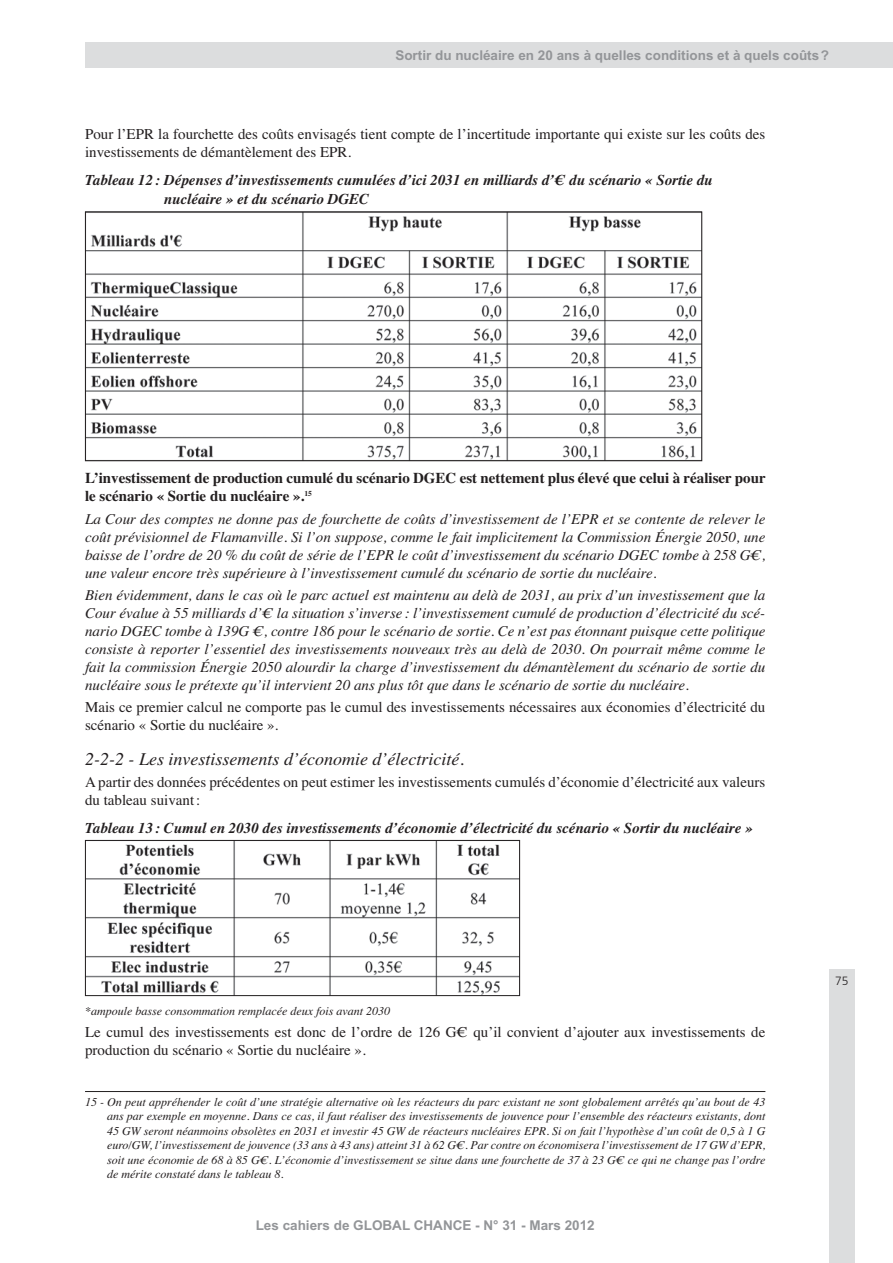
<style>
.page{position:relative;width:893px;height:1263px;background:#fff}
.page>*{position:absolute;margin:0;border:0;box-sizing:border-box;transform-origin:0 0}
.t1{font:italic 18px "Times";color:#231f20}
.t2{font:italic 15px/18px "Times";color:#231f20;text-align:justify}
.t3{font:15px/18px "Times";color:#231f20}
.t4{font:italic 700 15px/19.5px "Times";color:#231f20}
.t5{font:700 15px/18px "Times";color:#231f20}
.t6{font:700 13.5px "Arial";color:#939598}
.t7{font:italic 12px/14.4px "Times";color:#231f20;text-align:justify}
.t8{font:300 12px "Frutiger";color:#231f20}
</style>
<div class="page">
<div style="left:829px;top:969px;width:26px;height:294px;background:#dcddde"></div>
<div style="left:85px;top:43px;width:808px;height:25px;background:#dcddde"></div>
<img style="left:87px;top:214px;width:613px;height:245px">
<div style="left:85px;top:212px;width:617px;height:249px;border:1px solid #231f20"></div>
<img style="left:87px;top:842px;width:431px;height:152px">
<div style="left:85px;top:840px;width:435px;height:156px;border:1px solid #231f20"></div>
<hr style="left:85px;top:1091px;width:680px;height:1px;background:#231f20">
<p class="t6" style="left:395px;top:48px;width:435px">Sortir du nucléaire en 20 ans à quelles conditions et à quels coûts ?</p>
<p class="t3" style="left:85px;top:126px;width:682px">Pour l’EPR la fourchette des coûts envisagés tient compte de l’incertitude importante qui existe sur les coûts des investissements de démantèlement des EPR.</p>
<p class="t4" style="left:164px;top:171px;width:550px;text-indent:-79px">Tableau 12 : Dépenses d’investissements cumulées d’ici 2031 en milliards d’€ du scénario « Sortie du nucléaire » et du scénario DGEC</p>
<p class="t5" style="left:85px;top:471px;width:682px">L’investissement de production cumulé du scénario DGEC est nettement plus élevé que celui à réaliser pour le scénario « Sortie du nucléaire ».<sup>15</sup></p>
<p class="t2" style="left:85px;top:511px;width:682px">La Cour des comptes ne donne pas de fourchette de coûts d’investissement de l’EPR et se contente de relever le coût prévisionnel de Flamanville. Si l’on suppose, comme le fait implicitement la Commission Énergie 2050, une baisse de l’ordre de 20 % du coût de série de l’EPR le coût d’investissement du scénario DGEC tombe à 258 G€, une valeur encore très supérieure à l’investissement cumulé du scénario de sortie du nucléaire.</p>
<p class="t2" style="left:85px;top:587px;width:682px">Bien évidemment, dans le cas où le parc actuel est maintenu au delà de 2031, au prix d’un investissement que la Cour évalue à 55 milliards d’€ la situation s’inverse : l’investissement cumulé de production d’électricité du scé&shy;nario DGEC tombe à 139G €, contre 186 pour le scénario de sortie. Ce n’est pas étonnant puisque cette politique consiste à reporter l’essentiel des investissements nouveaux très au delà de 2030. On pourrait même comme le fait la commission Énergie 2050 alourdir la charge d’investissement du démantèlement du scénario de sortie du nucléaire sous le prétexte qu’il intervient 20 ans plus tôt que dans le scénario de sortie du nucléaire.</p>
<p class="t3" style="left:85px;top:699px;width:682px">Mais ce premier calcul ne comporte pas le cumul des investissements nécessaires aux économies d’électricité du scénario « Sortie du nucléaire ».</p>
<p class="t1" style="left:85px;top:752px;width:380px">2-2-2 - Les investissements d’économie d’électricité.</p>
<p class="t3" style="left:85px;top:774px;width:682px">A partir des données précédentes on peut estimer les investissements cumulés d’économie d’électricité aux valeurs du tableau suivant :</p>
<p class="t4" style="left:85px;top:819px;width:669px">Tableau 13 : Cumul en 2030 des investissements d’économie d’électricité du scénario « Sortir du nucléaire »</p>
<p class="t7" style="left:85px;top:1004px;width:307px">*ampoule basse consommation remplacée deux fois avant 2030</p>
<p class="t3" style="left:85px;top:1024px;width:682px">Le cumul des investissements est donc de l’ordre de 126 G€ qu’il convient d’ajouter aux investissements de production du scénario « Sortie du nucléaire ».</p>
<p class="t7" style="left:107px;top:1096px;width:660px;text-indent:-22px">15 - On peut appréhender le coût d’une stratégie alternative où les réacteurs du parc existant ne sont globalement arrêtés qu’au bout de 43 ans par exemple en moyenne. Dans ce cas, il faut réaliser des investissements de jouvence pour l’ensemble des réacteurs existants, dont 45 GW seront néanmoins obsolètes en 2031 et investir 45 GW de réacteurs nucléaires EPR. Si on fait l’hypothèse d’un coût de 0,5 à 1 G euro/GW, l’investissement de jouvence (33 ans à 43 ans) atteint 31 à 62 G€. Par contre on économisera l’investissement de 17 GW d’EPR, soit une économie de 68 à 85 G€. L’économie d’investissement se situe dans une fourchette de 37 à 23 G€ ce qui ne change pas l’ordre de mérite constaté dans le tableau 8.</p>
<p class="t6" style="left:256px;top:1218px;width:341px">Les cahiers de GLOBAL CHANCE - N° 31 - Mars 2012</p>
<p class="t8" style="left:835px;top:976px;width:15px">75</p>
</div>
